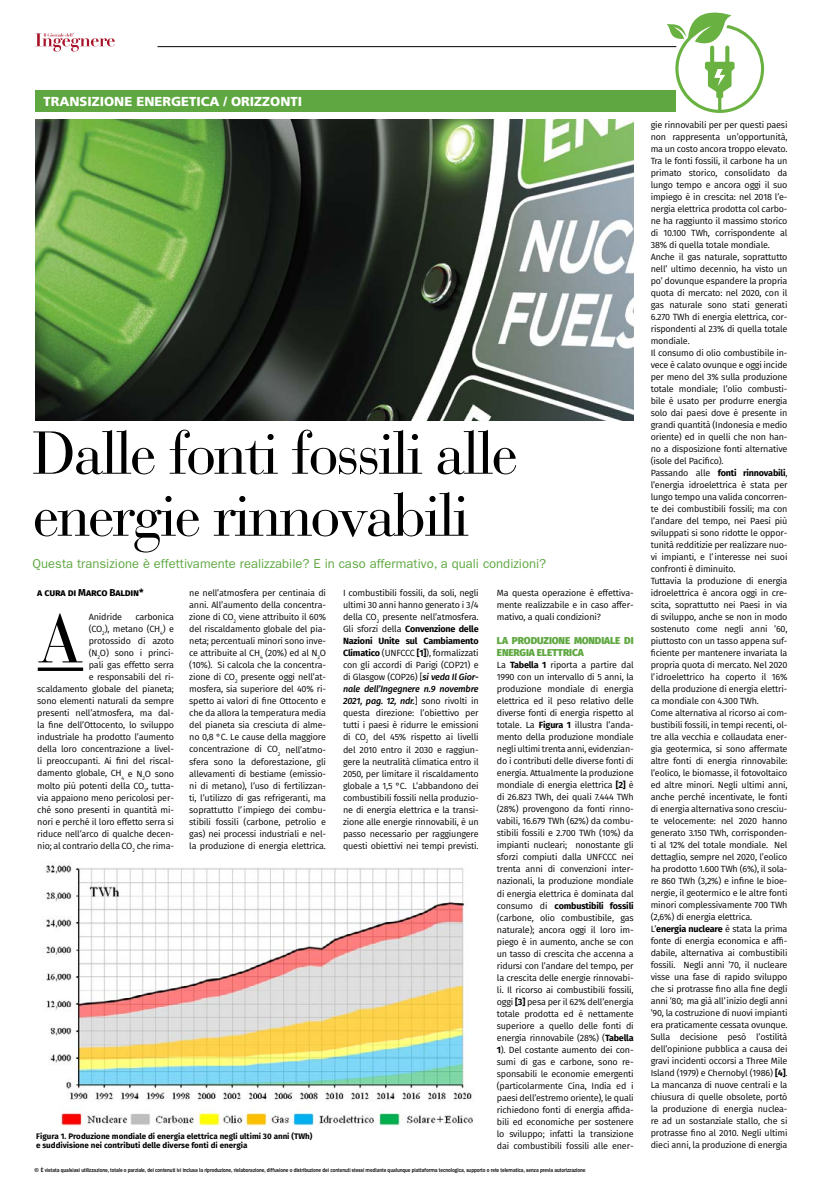
<style>
.page{position:relative;width:823px;height:1191px;background:#fff}
.page>*{position:absolute;margin:0;border:0;box-sizing:border-box;transform-origin:0 0}
.t1{font:68px "Bauer Bodoni Std";color:#000}
.t2{font:60px/62px "Bauer Bodoni Std";letter-spacing:-.04em;color:#000}
.t3{font:13px "ITC Franklin Gothic Std";color:#5fa841}
.t4{font:900 13px "Frutiger";color:#fff}
.t5{font:800 10px/12px "Fira Sans";letter-spacing:-.01em;color:#5fa841}
.t6{font:700 10px "Fira Sans";letter-spacing:-.02em;color:#000}
.t7{font:9px/12px "Fira Sans";letter-spacing:-.02em;color:#000;text-align:justify}
.t8{font:700 8px/9px "Fira Sans";color:#000}
.t9{font:500 6px "Franklin Gothic";letter-spacing:-.01em;color:#000}
.s1{font-weight:700}
.s2{font-weight:500;font-style:italic}
</style>
<div class="page">
<svg style="left:35px;top:33px;width:80px;height:19px"></svg>
<hr style="left:157px;top:46px;width:519px;height:1px;background:#000">
<svg style="left:38px;top:667px;width:45px;height:4px"></svg>
<img style="left:35px;top:120px;width:598px;height:300px">
<img style="left:46px;top:863px;width:427px;height:263px">
<div style="left:35px;top:90px;width:641px;height:22px;background:#5fa841"></div>
<svg style="left:666px;top:12px;width:97px;height:101px"></svg>
<h3 class="t4" style="left:43px;top:93px;width:260px">TRANSIZIONE ENERGETICA / ORIZZONTI</h3>
<h2 class="t2" style="left:33px;top:423px;width:486px">Dalle fonti fossili alle energie rinnovabili</h2>
<h3 class="t3" style="left:33px;top:556px;width:515px">Questa transizione è effettivamente realizzabile? E in caso affermativo, a quali condizioni?</h3>
<p class="t7" style="left:496px;top:587px;width:138px">Ma questa operazione è effettiva&shy;mente realizzabile e in caso affer&shy;mativo, a quali condizioni?</p>
<p class="t5" style="left:496px;top:634px;width:138px">LA PRODUZIONE MONDIALE DI<br>ENERGIA ELETTRICA</p>
<p class="t7" style="left:496px;top:659px;width:138px">La <span class="s1">Tabella 1</span> riporta a partire dal 1990 con un intervallo di 5 anni, la produzione mondiale di energia elettrica ed il peso relativo delle diverse fonti di energia rispetto al totale. La <span class="s1">Figura 1</span> illustra l’anda&shy;mento della produzione mondiale negli ultimi trenta anni, evidenzian&shy;do i contributi delle diverse fonti di energia. Attualmente la produzione mondiale di energia elettrica <span class="s1">[2]</span> è di 26.823 TWh, dei quali 7.444 TWh (28%) provengono da fonti rinno&shy;vabili, 16.679 TWh (62%) da combu&shy;stibili fossili e 2.700 TWh (10%) da impianti nucleari; nonostante gli sforzi compiuti dalla UNFCCC nei trenta anni di convenzioni inter&shy;nazionali, la produzione mondiale di energia elettrica è dominata dal consumo di <span class="s1">combustibili fossili </span>(carbone, olio combustibile, gas naturale); ancora oggi il loro im&shy;piego è in aumento, anche se con un tasso di crescita che accenna a ridursi con l’andare del tempo, per la crescita delle energie rinnovabi&shy;li. Il ricorso ai combustibili fossili, oggi <span class="s1">[3]</span> pesa per il 62% dell’energia totale prodotta ed è nettamente superiore a quello delle fonti di energia rinnovabile (28%) (<span class="s1">Tabella 1</span>). Del costante aumento dei con&shy;sumi di gas e carbone, sono re&shy;sponsabili le economie emergenti (particolarmente Cina, India ed i paesi dell’estremo oriente), le quali richiedono fonti di energia affida&shy;bili ed economiche per sostenere lo sviluppo; infatti la transizione dai combustibili fossili alle ener-</p>
<p class="t6" style="left:37px;top:584px;width:108px">a cura di Marco Baldin*</p>
<p class="t7" style="left:89px;top:611px;width:35px">Anidride</p>
<p class="t7" style="left:189px;top:587px;width:138px">ne nell’atmosfera per centinaia di anni. All’aumento della concentra&shy;zione di CO<sub>2</sub> viene attribuito il 60% del riscaldamento globale del pia&shy;neta; percentuali minori sono inve&shy;ce attribuite al CH<sub>4</sub> (20%) ed al N<sub>2</sub>O (10%). Si calcola che la concentra&shy;zione di CO<sub>2</sub> presente oggi nell’at&shy;mosfera, sia superiore del 40% ri&shy;spetto ai valori di fine Ottocento e che da allora la temperatura media del pianeta sia cresciuta di alme&shy;no 0,8 °C. Le cause della maggiore concentrazione di CO<sub>2</sub> nell’atmo&shy;sfera sono la deforestazione, gli allevamenti di bestiame (emissio&shy;ni di metano), l’uso di fertilizzan&shy;ti, l’utilizzo di gas refrigeranti, ma soprattutto l’impiego dei combu&shy;stibili fossili (carbone, petrolio e gas) nei processi industriali e nel&shy;la produzione di energia elettrica.</p>
<p class="t7" style="left:343px;top:587px;width:137px">I combustibili fossili, da soli, negli ultimi 30 anni hanno generato i 3/4 della CO<sub>2</sub> presente nell’atmosfera.<br>Gli sforzi della <span class="s1">Convenzione delle Nazioni Unite sul Cambiamento Climatico</span> (UNFCCC <span class="s1">[1]</span>), formalizzati con gli accordi di Parigi (COP21) e di Glasgow (COP26) [<span class="s2">si veda Il Gior&shy;nale dell’Ingegnere n.9 novembre 2021, pag. 12, ndr.</span>] sono rivolti in questa direzione: l’obiettivo per tutti i paesi è ridurre le emissioni di CO<sub>2</sub> del 45% rispetto ai livelli del 2010 entro il 2030 e raggiun&shy;gere la neutralità climatica entro il 2050, per limitare il riscaldamento globale a 1,5 °C. L’abbandono dei combustibili fossili nella produzio&shy;ne di energia elettrica e la transi&shy;zione alle energie rinnovabili, è un passo necessario per raggiungere questi obiettivi nei tempi previsti.</p>
<h1 class="t1" style="left:38px;top:598px;width:47px">A</h1>
<p class="t7" style="left:37px;top:611px;width:138px;text-align:right">carbonica<br>(CO<sub>2</sub>), metano (CH<sub>4</sub>) e<br>protossido di azoto<br>(N<sub>2</sub>O) sono i princi-<br>pali gas effetto serra<br>e responsabili del ri&shy;scaldamento globale del pianeta; sono elementi naturali da sempre presenti nell’atmosfera, ma dal&shy;la fine dell’Ottocento, lo sviluppo industriale ha prodotto l’aumento della loro concentrazione a livel&shy;li preoccupanti. Ai fini del riscal&shy;damento globale, CH<sub>4</sub> e N<sub>2</sub>O sono molto più potenti della CO<sub>2</sub>, tutta&shy;via appaiono meno pericolosi per&shy;ché sono presenti in quantità mi&shy;nori e perché il loro effetto serra si riduce nell’arco di qualche decen&shy;nio; al contrario della CO<sub>2</sub> che rima-</p>
<p class="t8" style="left:36px;top:1131px;width:277px">Figura 1. Produzione mondiale di energia elettrica negli ultimi 30 anni (TWh) e suddivisione nei contributi delle diverse fonti di energia</p>
<p class="t9" style="left:35px;top:1166px;width:552px">© È vietata qualsiasi utilizzazione, totale o parziale, dei contenuti ivi inclusa la riproduzione, rielaborazione, diffusione o distribuzione dei contenuti stessi mediante qualunque piattaforma tecnologica, supporto o rete telematica, senza previa autorizzazione</p>
<p class="t7" style="left:650px;top:119px;width:138px;text-align:left">gie rinnovabili per per questi paesi non rappresenta un’opportunità, ma un costo ancora troppo elevato.<br>Tra le fonti fossili, il carbone ha un primato storico, consolidato da lungo tempo e ancora oggi il suo impiego è in crescita: nel 2018 l’e&shy;nergia elettrica prodotta col carbo&shy;ne ha raggiunto il massimo storico di 10.100 TWh, corrispondente al 38% di quella totale mondiale.<br>Anche il gas naturale, soprattutto nell’ ultimo decennio, ha visto un po’ dovunque espandere la propria quota di mercato: nel 2020, con il gas naturale sono stati generati 6.270 TWh di energia elettrica, cor&shy;rispondenti al 23% di quella totale mondiale.<br>Il consumo di olio combustibile in&shy;vece è calato ovunque e oggi incide per meno del 3% sulla produzione totale mondiale; l’olio combusti&shy;bile è usato per produrre energia solo dai paesi dove è presente in grandi quantità (Indonesia e medio oriente) ed in quelli che non han&shy;no a disposizione fonti alternative (isole del Pacifico).<br>Passando alle <span class="s1">fonti rinnovabili</span>, l’energia idroelettrica è stata per lungo tempo una valida concorren&shy;te dei combustibili fossili; ma con l’andare del tempo, nei Paesi più sviluppati si sono ridotte le oppor&shy;tunità redditizie per realizzare nuo&shy;vi impianti, e l’interesse nei suoi confronti è diminuito.<br>Tuttavia la produzione di energia idroelettrica è ancora oggi in cre&shy;scita, soprattutto nei Paesi in via di sviluppo, anche se non in modo sostenuto come negli anni ’60, piuttosto con un tasso appena suf&shy;ficiente per mantenere invariata la propria quota di mercato. Nel 2020 l’idroelettrico ha coperto il 16% della produzione di energia elettri&shy;ca mondiale con 4.300 TWh.<br>Come alternativa al ricorso ai com&shy;bustibili fossili, in tempi recenti, ol&shy;tre alla vecchia e collaudata ener&shy;gia geotermica, si sono affermate altre fonti di energia rinnovabile: l’eolico, le biomasse, il fotovoltaico ed altre minori. Negli ultimi anni, anche perché incentivate, le fonti di energia alternativa sono cresciu&shy;te velocemente: nel 2020 hanno generato 3.150 TWh, corrisponden&shy;ti al 12% del totale mondiale. Nel dettaglio, sempre nel 2020, l’eolico ha prodotto 1.600 TWh (6%), il sola&shy;re 860 TWh (3,2%) e infine le bioe&shy;nergie, il geotermico e le altre fonti minori complessivamente 700 TWh (2,6%) di energia elettrica.<br>L’<span class="s1">energia nucleare</span> è stata la prima fonte di energia economica e affi&shy;dabile, alternativa ai combustibili fossili. Negli anni ’70, il nucleare visse una fase di rapido sviluppo che si protrasse fino alla fine degli anni ’80; ma già all’inizio degli anni ’90, la costruzione di nuovi impianti era praticamente cessata ovunque.<br>Sulla decisione pesò l’ostilità dell’opinione pubblica a causa dei gravi incidenti occorsi a Three Mile Island (1979) e Chernobyl (1986) <span class="s1">[4]</span>.<br>La mancanza di nuove centrali e la chiusura di quelle obsolete, portò la produzione di energia nuclea&shy;re ad un sostanziale stallo, che si protrasse fino al 2010. Negli ultimi dieci anni, la produzione di energia</p>
</div>
